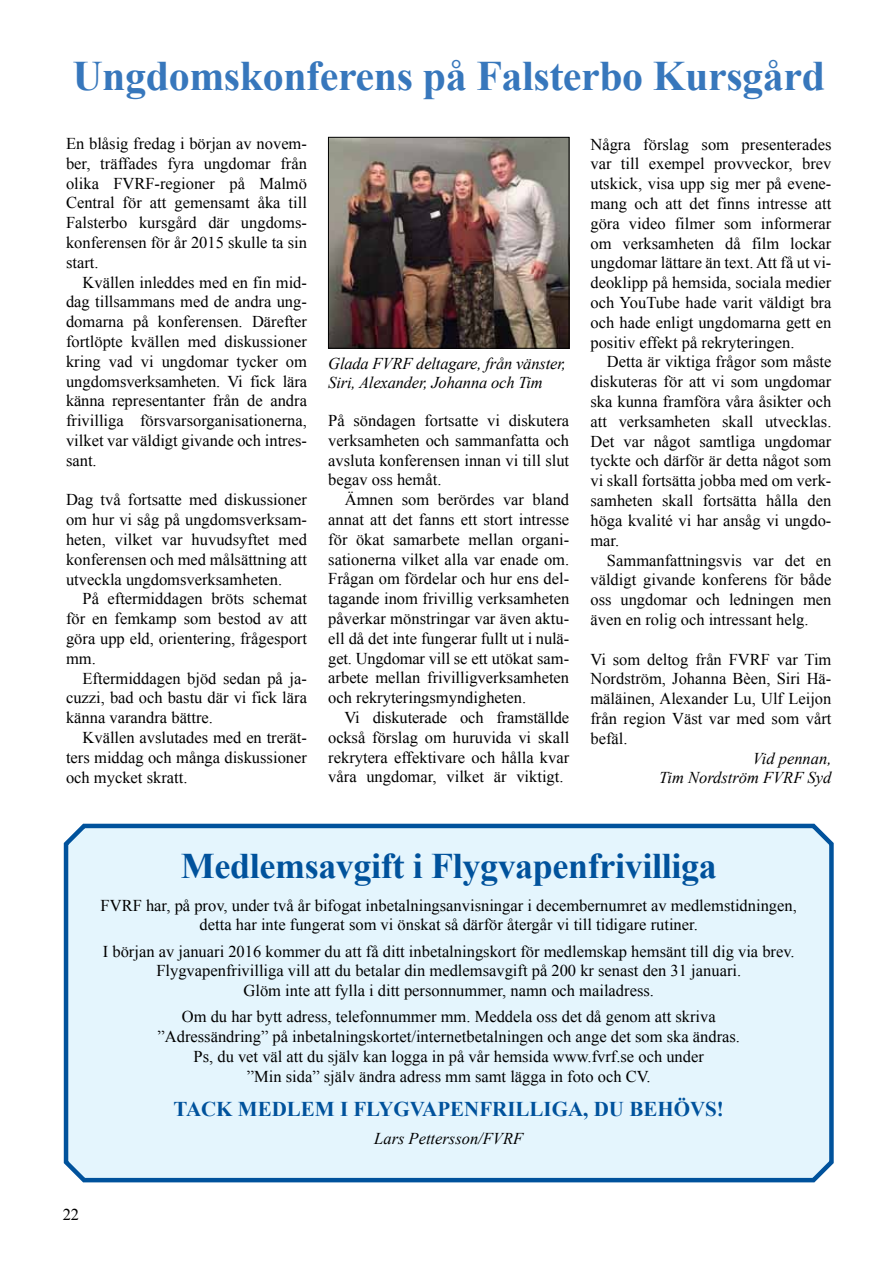
<style>
.page{position:relative;width:893px;height:1263px;background:#fff}
.page>*{position:absolute;margin:0;border:0;box-sizing:border-box;transform-origin:0 0}
.t1{font:700 42px "Times New Roman";letter-spacing:-.01em;color:#3777bc}
.t2{font:700 36px "Times New Roman";letter-spacing:-.01em;color:#00529c}
.t3{font:700 21px "Times New Roman";color:#00529c}
.t4{font:16.5px/19.8px "Times New Roman";color:#000;text-align:justify}
.t5{font:italic 16.5px/19.8px "Times New Roman";letter-spacing:-.01em;color:#000}
</style>
<div class="page">
<img style="left:330px;top:139px;width:237px;height:207px">
<div style="left:328px;top:137px;width:241px;height:211px;border:1px solid #000"></div>
<div style="left:63px;top:823px;width:771px;height:360px;background:#e4f5fd"></div>
<h1 class="t1" style="left:72px;top:47px;width:754px">Ungdomskonferens på Falsterbo Kursgård</h1>
<p class="t4" style="left:66px;top:133px;width:242px">En blåsig fredag i början av novem&shy;ber, träffades fyra ungdomar från olika FVRF-regioner på Malmö Central för att gemensamt åka till Falsterbo kursgård där ungdoms&shy;konferensen för år 2015 skulle ta sin start.</p>
<p class="t4" style="left:66px;top:272px;width:242px;text-indent:16px">Kvällen inleddes med en fin mid&shy;dag tillsammans med de andra ung&shy;domarna på konferensen. Därefter fortlöpte kvällen med diskussioner kring vad vi ungdomar tycker om ungdomsverksamheten. Vi fick lära känna representanter från de andra frivilliga försvarsorganisationerna, vilket var väldigt givande och intres&shy;sant.</p>
<p class="t4" style="left:66px;top:490px;width:242px">Dag två fortsatte med diskussioner om hur vi såg på ungdomsverksam&shy;heten, vilket var huvudsyftet med konferensen och med målsättning att utveckla ungdomsverksamheten.</p>
<p class="t4" style="left:66px;top:589px;width:242px;text-indent:16px">På eftermiddagen bröts schemat för en femkamp som bestod av att göra upp eld, orientering, frågesport mm.</p>
<p class="t4" style="left:66px;top:668px;width:242px;text-indent:16px">Eftermiddagen bjöd sedan på ja&shy;cuzzi, bad och bastu där vi fick lära känna varandra bättre.</p>
<p class="t4" style="left:66px;top:727px;width:242px;text-indent:16px">Kvällen avslutades med en trerät&shy;ters middag och många diskussioner och mycket skratt.</p>
<p class="t5" style="left:328px;top:353px;width:239px">Glada FVRF deltagare, från vänster,<br>Siri, Alexander, Johanna och Tim</p>
<p class="t4" style="left:328px;top:410px;width:242px">På söndagen fortsatte vi diskutera verksamheten och sammanfatta och avsluta konferensen innan vi till slut begav oss hemåt.</p>
<p class="t4" style="left:328px;top:489px;width:242px;text-indent:16px">Ämnen som berördes var bland annat att det fanns ett stort intresse för ökat samarbete mellan organi&shy;sationerna vilket alla var enade om.<br>Frågan om fördelar och hur ens del&shy;tagande inom frivillig verksamheten påverkar mönstringar var även aktu&shy;ell då det inte fungerar fullt ut i nulä&shy;get. Ungdomar vill se ett utökat sam&shy;arbete mellan frivilligverksamheten och rekryteringsmyndigheten.</p>
<p class="t4" style="left:328px;top:707px;width:242px;text-indent:16px">Vi diskuterade och framställde också förslag om huruvida vi skall rekrytera effektivare och hålla kvar våra ungdomar, vilket är viktigt.</p>
<p class="t4" style="left:590px;top:134px;width:242px">Några förslag som presenterades var till exempel provveckor, brev utskick, visa upp sig mer på evene&shy;mang och att det finns intresse att göra video filmer som informerar om verksamheten då film lockar ungdomar lättare än text. Att få ut vi&shy;deoklipp på hemsida, sociala medier och YouTube hade varit väldigt bra och hade enligt ungdomarna gett en positiv effekt på rekryteringen.</p>
<p class="t4" style="left:590px;top:352px;width:242px;text-indent:16px">Detta är viktiga frågor som måste diskuteras för att vi som ungdomar ska kunna framföra våra åsikter och att verksamheten skall utvecklas.<br>Det var något samtliga ungdomar tyckte och därför är detta något som vi skall fortsätta jobba med om verk&shy;samheten skall fortsätta hålla den höga kvalité vi har ansåg vi ungdo&shy;mar.</p>
<p class="t4" style="left:590px;top:550px;width:242px;text-indent:16px">Sammanfattningsvis var det en väldigt givande konferens för både oss ungdomar och ledningen men även en rolig och intressant helg.</p>
<p class="t4" style="left:590px;top:649px;width:242px">Vi som deltog från FVRF var Tim Nordström, Johanna Bèen, Siri Hä&shy;mäläinen, Alexander Lu, Ulf Leijon från region Väst var med som vårt befäl.</p>
<p class="t5" style="left:659px;top:748px;width:174px;text-align:right">Vid pennan,<br>Tim Nordström FVRF Syd</p>
<h2 class="t2" style="left:181px;top:841px;width:537px">Medlemsavgift i Flygvapenfrivilliga</h2>
<p class="t4" style="left:101px;top:895px;width:698px;text-align:center">FVRF har, på prov, under två år bifogat inbetalningsanvisningar i decembernumret av medlemstidningen, detta har inte fungerat som vi önskat så därför återgår vi till tidigare rutiner.</p>
<p class="t4" style="left:103px;top:941px;width:693px;text-align:center">I början av januari 2016 kommer du att få ditt inbetalningskort för medlemskap hemsänt till dig via brev.<br>Flygvapenfrivilliga vill att du betalar din medlemsavgift på 200 kr senast den 31 januari.<br>Glöm inte att fylla i ditt personnummer, namn och mailadress.</p>
<p class="t4" style="left:158px;top:1007px;width:584px;text-align:center">Om du har bytt adress, telefonnummer mm. Meddela oss det då genom att skriva ”Adressändring” på inbetalningskortet/internetbetalningen och ange det som ska ändras.<br>Ps, du vet väl att du själv kan logga in på vår hemsida www.fvrf.se och under<br>”Min sida” själv ändra adress mm samt lägga in foto och CV.</p>
<p class="t3" style="left:174px;top:1094px;width:552px">TACK MEDLEM I FLYGVAPENFRILLIGA, DU BEHÖVS!</p>
<p class="t5" style="left:374px;top:1128px;width:150px">Lars Pettersson/FVRF</p>
<p class="t4" style="left:63px;top:1204px;width:18px">22</p>
</div>
